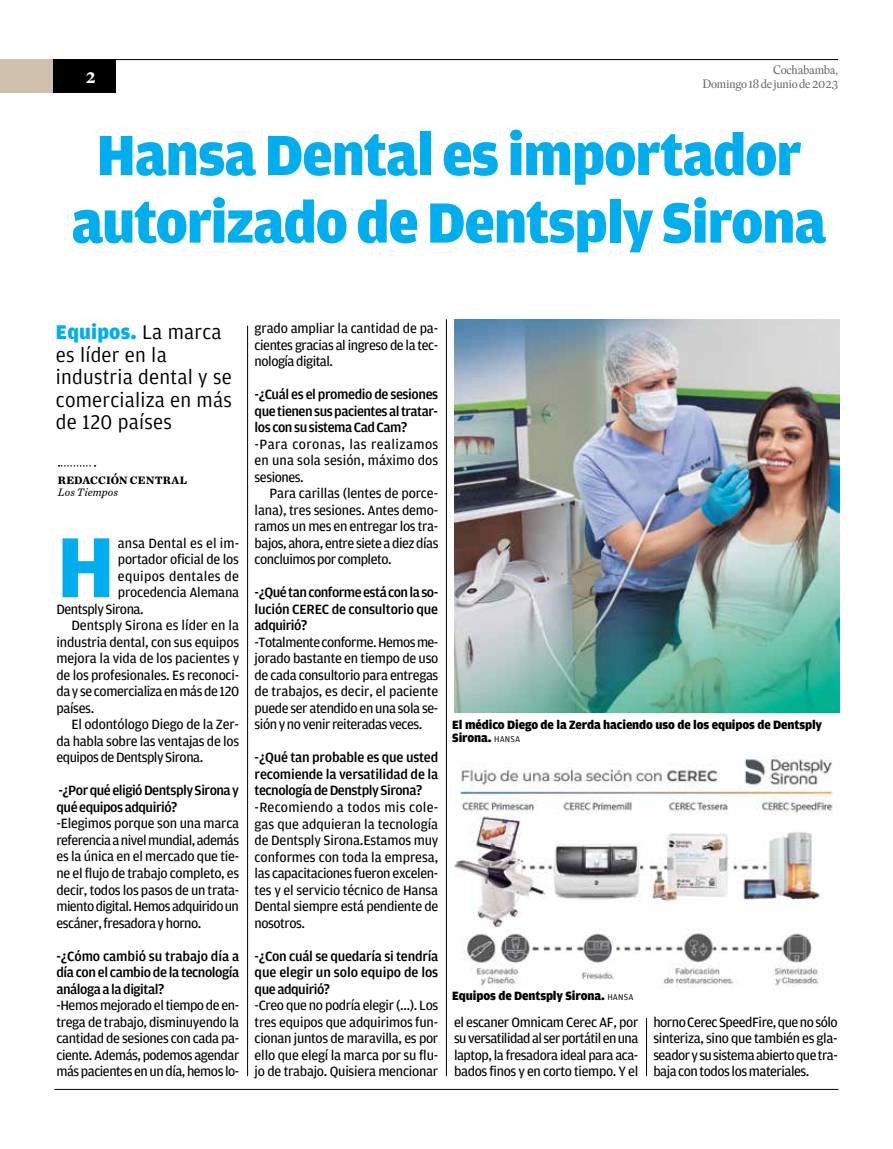
<style>
.page{position:relative;width:893px;height:1149px;background:#fff}
.page>*{position:absolute;margin:0;border:0;box-sizing:border-box;transform-origin:0 0}
.t1{font:700 90.3px "Amplitude";color:#00aeef}
.t2{font:900 60px/67.5px "Amplitude";letter-spacing:-.02em;color:#00aeef;text-align:center}
.t3{font:21px/22.5px "Amplitude";letter-spacing:.01em;color:#000}
.t4{font:700 18px "Eudald Headline";color:#fff}
.t5{font:14.25px/16.5px "Amplitude";letter-spacing:-.03em;color:#000;text-align:justify}
.t6{font:500 14.25px/16.5px "Amplitude";letter-spacing:-.035em;color:#000;text-align:justify}
.t7{font:14.25px "Amplitude";letter-spacing:-.005em;color:#000}
.t8{font:14.25px "Amplitude";color:#000}
.t9{font:14.25px "Amplitude";letter-spacing:.005em;color:#000}
.t10{font:14.25px "Amplitude";letter-spacing:.02em;color:#000}
.t11{font:900 12.75px/13.5px "Amplitude";letter-spacing:-.01em;color:#000}
.t12{font:12px "Eudald Headline";letter-spacing:-.02em;color:#636466}
.t13{font:700 11.25px "Chronicle Text G2";color:#000}
.t14{font:italic 11.25px "Chronicle Text G2";letter-spacing:.01em;color:#000}
.s1{font-weight:900;color:#00aeef}
.s2{font-weight:400;font-size:9px}
</style>
<div class="page">
<svg style="left:59px;top:465px;width:37px;height:1px"></svg>
<hr style="left:247px;top:325px;width:1px;height:750px;background:#000">
<hr style="left:446px;top:319px;width:1px;height:756px;background:#000">
<hr style="left:646px;top:1017px;width:1px;height:58px;background:#000">
<hr style="left:70px;top:59px;width:768px;height:1px;background:#000">
<div style="left:53px;top:59px;width:63px;height:33px;background:#000"></div>
<div style="left:0;top:59px;width:53px;height:33px;background:#cfc1ae"></div>
<img style="left:454px;top:754px;width:379px;height:234px">
<img style="left:454px;top:319px;width:385px;height:393px">
<hr style="left:54px;top:1088px;width:784px;height:1px;background:#000">
<p class="t4" style="left:86px;top:64px;width:11px">2</p>
<p class="t12" style="left:773px;top:63px;width:66px">Cochabamba,</p>
<p class="t12" style="left:703px;top:77px;width:137px">Domingo 18 de junio de 2023</p>
<h2 class="t2" style="left:71px;top:122px;width:756px">Hansa Dental es importador autorizado de Dentsply Sirona</h2>
<h3 class="t3" style="left:56px;top:321px;width:177px"><span class="s1">Equipos.</span> La marca es líder en la industria dental y se comercializa en más de 120 países</h3>
<p class="t13" style="left:58px;top:470px;width:131px">REDACCIÓN CENTRAL</p>
<p class="t14" style="left:58px;top:483px;width:62px">Los Tiempos</p>
<h1 class="t1" style="left:56px;top:517px;width:60px">H</h1>
<p class="t9" style="left:118px;top:535px;width:123px">ansa Dental es el im-</p>
<p class="t5" style="left:118px;top:551px;width:123px">portador oficial de los</p>
<p class="t10" style="left:118px;top:568px;width:123px">equipos dentales de</p>
<p class="t5" style="left:118px;top:584px;width:123px">procedencia Alemana</p>
<p class="t5" style="left:56px;top:600px;width:89px">Dentsply Sirona.</p>
<p class="t8" style="left:71px;top:617px;width:169px">Dentsply Sirona es líder en la</p>
<p class="t5" style="left:56px;top:633px;width:184px">industria dental, con sus equipos</p>
<p class="t7" style="left:56px;top:650px;width:184px">mejora la vida de los pacientes y</p>
<p class="t5" style="left:56px;top:666px;width:184px">de los profesionales. Es reconoci-</p>
<p class="t5" style="left:56px;top:683px;width:184px">da y se comercializa en más de 120</p>
<p class="t5" style="left:56px;top:699px;width:39px">países.</p>
<p class="t5" style="left:71px;top:716px;width:169px">El odontólogo Diego de la Zer-</p>
<p class="t5" style="left:56px;top:732px;width:184px">da habla sobre las ventajas de los</p>
<p class="t5" style="left:56px;top:749px;width:148px">equipos de Dentsply Sirona.</p>
<p class="t6" style="left:56px;top:782px;width:184px">-¿Por qué eligió Dentsply Sirona y qué equipos adquirió?</p>
<p class="t5" style="left:56px;top:815px;width:184px">-Elegimos porque son una marca referencia a nivel mundial, además es la única en el mercado que tie&shy;ne el flujo de trabajo completo, es decir, todos los pasos de un trata&shy;miento digital. Hemos adquirido un escáner, fresadora y horno.</p>
<p class="t6" style="left:56px;top:947px;width:184px">-¿Cómo cambió su trabajo día a día con el cambio de la tecnología análoga a la digital?</p>
<p class="t5" style="left:56px;top:996px;width:184px">-Hemos mejorado el tiempo de en&shy;trega de trabajo, disminuyendo la cantidad de sesiones con cada pa&shy;ciente. Además, podemos agendar más pacientes en un día, hemos lo-</p>
<p class="t5" style="left:255px;top:320px;width:185px">grado ampliar la cantidad de pa&shy;cientes gracias al ingreso de la tec&shy;nología digital.</p>
<p class="t6" style="left:255px;top:386px;width:185px">-¿Cuál es el promedio de sesiones que tienen sus pacientes al tratar&shy;los con su sistema Cad Cam?</p>
<p class="t5" style="left:255px;top:435px;width:185px">-Para coronas, las realizamos en una sola sesión, máximo dos sesiones.</p>
<p class="t5" style="left:255px;top:485px;width:185px;text-indent:15px">Para carillas (lentes de porce&shy;lana), tres sesiones. Antes demo&shy;ramos un mes en entregar los tra&shy;bajos, ahora, entre siete a diez días concluimos por completo.</p>
<p class="t6" style="left:255px;top:584px;width:185px">-¿Qué tan conforme está con la so&shy;lución CEREC de consultorio que adquirió?</p>
<p class="t5" style="left:255px;top:633px;width:185px">-Totalmente conforme. Hemos me&shy;jorado bastante en tiempo de uso de cada consultorio para entregas de trabajos, es decir, el paciente puede ser atendido en una sola se&shy;sión y no venir reiteradas veces.</p>
<p class="t6" style="left:255px;top:749px;width:185px">-¿Qué tan probable es que usted recomiende la versatilidad de la tecnología de Denstply Sirona?</p>
<p class="t5" style="left:255px;top:798px;width:185px">-Recomiendo a todos mis cole&shy;gas que adquieran la tecnología de Dentsply Sirona.Estamos muy conformes con toda la empresa, las capacitaciones fueron excelen&shy;tes y el servicio técnico de Hansa Dental siempre está pendiente de nosotros.</p>
<p class="t6" style="left:255px;top:947px;width:185px">-¿Con cuál se quedaría si tendría que elegir un solo equipo de los que adquirió?</p>
<p class="t5" style="left:255px;top:996px;width:185px">-Creo que no podría elegir (…). Los tres equipos que adquirimos fun&shy;cionan juntos de maravilla, es por ello que elegí la marca por su flu&shy;jo de trabajo. Quisiera mencionar</p>
<p class="t11" style="left:452px;top:717px;width:371px">El médico Diego de la Zerda haciendo uso de los equipos de Dentsply<br>Sirona. <span class="s2">HANSA</span></p>
<p class="t11" style="left:452px;top:989px;width:183px">Equipos de Dentsply Sirona. <span class="s2">HANSA</span></p>
<p class="t5" style="left:454px;top:1013px;width:186px">el escaner Omnicam Cerec AF, por su versatilidad al ser portátil en una laptop, la fresadora ideal para aca&shy;bados finos y en corto tiempo. Y el</p>
<p class="t5" style="left:653px;top:1013px;width:186px">horno Cerec SpeedFire, que no sólo sinteriza, sino que también es gla&shy;seador y su sistema abierto que tra&shy;baja con todos los materiales.</p>
</div>
